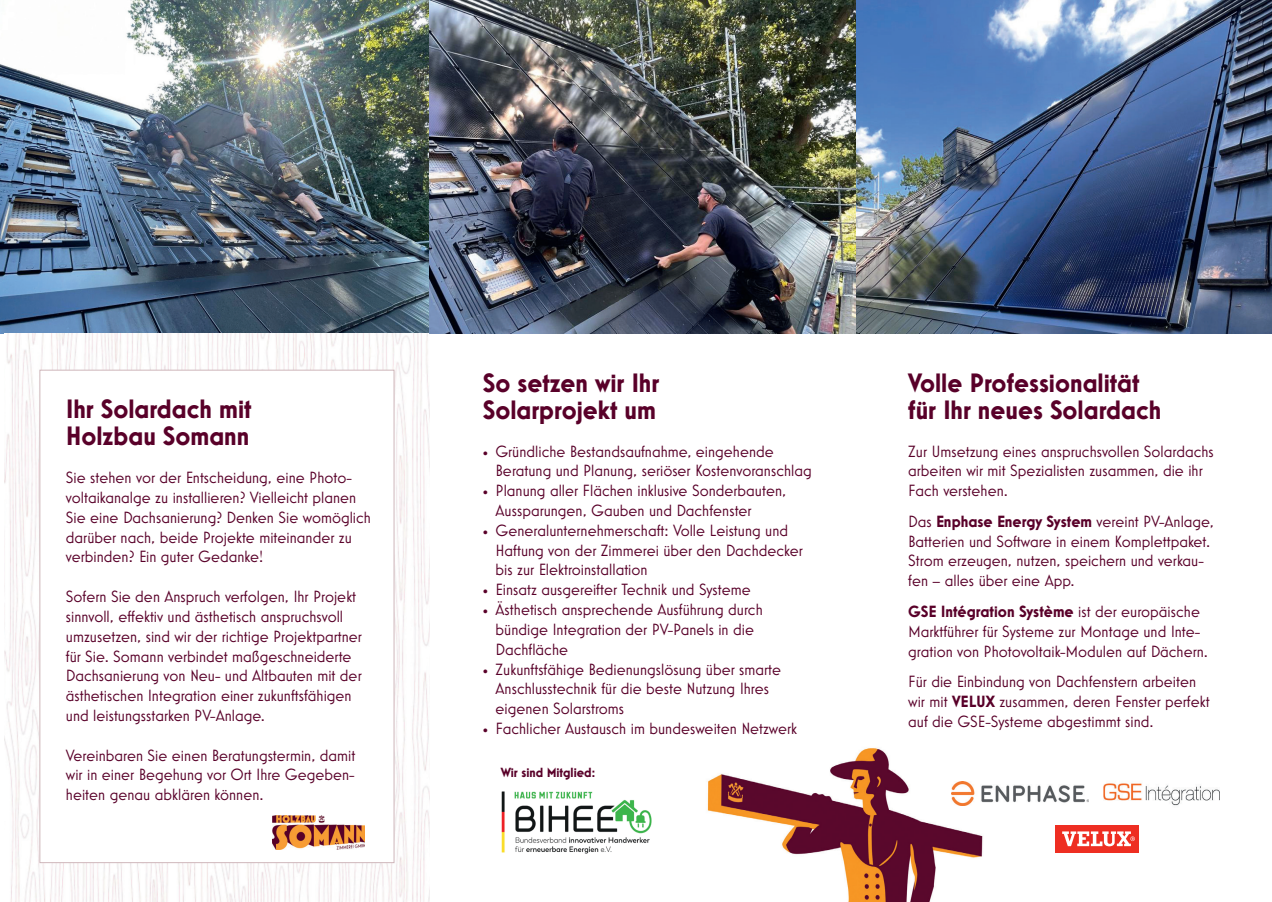
<style>
.page{position:relative;width:1272px;height:902px;background:#fff}
.page>*{position:absolute;margin:0;border:0;box-sizing:border-box;transform-origin:0 0}
.t1{font:700 27px/27px "Mostra Nuova Alt D";color:#590029}
.t2{font:16.5px/19.8px "Mostra Nuova Alt D";color:#590029}
.t3{font:700 13.5px "Mostra Nuova Alt D";color:#590029}
.s1{font-weight:700}
</style>
<div class="page">
<img style="left:0;top:0;width:1271px;height:334px">
<img style="left:1103px;top:783px;width:116px;height:23px">
<div style="left:1054px;top:824px;width:84px;height:28px;background:#ee2e22"></div>
<svg style="left:1062px;top:831px;width:72px;height:15px"></svg>
<img style="left:4px;top:334px;width:425px;height:567px">
<div style="left:39px;top:370px;width:355px;height:492px;background:#fff;border:1px solid #cfb7bb"></div>
<img style="left:707px;top:748px;width:276px;height:153px">
<img style="left:951px;top:781px;width:136px;height:24px">
<img style="left:273px;top:815px;width:91px;height:34px">
<img style="left:501px;top:791px;width:151px;height:63px">
<h1 class="t1" style="left:66px;top:395px;width:187px">Ihr Solardach mit<br>Holzbau Somann</h1>
<p class="t2" style="left:66px;top:467px;width:306px">Sie stehen vor der Entscheidung, eine Photo&shy;voltaikanalge zu installieren? Vielleicht planen Sie eine Dachsanierung? Denken Sie womöglich darüber nach, beide Projekte miteinander zu verbinden? Ein guter Gedanke!</p>
<p class="t2" style="left:66px;top:586px;width:297px">Sofern Sie den Anspruch verfolgen, Ihr Projekt sinnvoll, effektiv und ästhetisch anspruchsvoll umzusetzen, sind wir der richtige Projektpartner für Sie. Somann verbindet maßgeschneiderte Dachsanierung von Neu- und Altbauten mit der ästhetischen Integration einer zukunftsfähigen und leistungsstarken PV-Anlage.</p>
<p class="t2" style="left:66px;top:744px;width:291px;text-align:justify">Vereinbaren Sie einen Beratungstermin, damit wir in einer Begehung vor Ort Ihre Gegeben&shy;heiten genau abklären können.</p>
<h1 class="t1" style="left:483px;top:369px;width:178px">So setzen wir Ihr<br>Solarprojekt um</h1>
<p class="t2" style="left:495px;top:441px;width:318px;text-indent:-13px">• Gründliche Bestandsaufnahme, eingehende<br>Beratung und Planung, seriöser Kostenvoranschlag</p>
<p class="t2" style="left:495px;top:480px;width:292px;text-indent:-13px">• Planung aller Flächen inklusive Sonderbauten,<br>Aussparungen, Gauben und Dachfenster</p>
<p class="t2" style="left:495px;top:520px;width:309px;text-indent:-13px">• Generalunternehmerschaft: Volle Leistung und<br>Haftung von der Zimmerei über den Dachdecker bis zur Elektroinstallation</p>
<p class="t2" style="left:483px;top:579px;width:269px">• Einsatz ausgereifter Technik und Systeme</p>
<p class="t2" style="left:495px;top:599px;width:269px;text-indent:-13px">• Ästhetisch ansprechende Ausführung durch bündige Integration der PV-Panels in die<br>Dachfläche</p>
<p class="t2" style="left:495px;top:658px;width:287px;text-indent:-13px">• Zukunftsfähige Bedienungslösung über smarte<br>Anschlusstechnik für die beste Nutzung Ihres eigenen Solarstroms</p>
<p class="t2" style="left:483px;top:718px;width:316px">• Fachlicher Austausch im bundesweiten Netzwerk</p>
<p class="t3" style="left:501px;top:764px;width:96px">Wir sind Mitglied:</p>
<h1 class="t1" style="left:908px;top:369px;width:254px">Volle Professionalität für Ihr neues Solardach</h1>
<p class="t2" style="left:908px;top:441px;width:307px">Zur Umsetzung eines anspruchsvollen Solardachs arbeiten wir mit Spezialisten zusammen, die ihr<br>Fach verstehen.</p>
<p class="t2" style="left:908px;top:511px;width:307px">Das <span class="s1">Enphase Energy System</span> vereint PV-Anlage, Batterien und Software in einem Komplettpaket.<br>Strom erzeugen, nutzen, speichern und verkau&shy;fen – alles über eine App.</p>
<p class="t2" style="left:908px;top:601px;width:301px"><span class="s1">GSE Intégration Système</span> ist der europäische<br>Marktführer für Systeme zur Montage und Inte&shy;gration von Photovoltaik-Modulen auf Dächern.</p>
<p class="t2" style="left:908px;top:671px;width:303px">Für die Einbindung von Dachfenstern arbeiten wir mit <span class="s1">VELUX</span> zusammen, deren Fenster perfekt auf die GSE-Systeme abgestimmt sind.</p>
</div>
